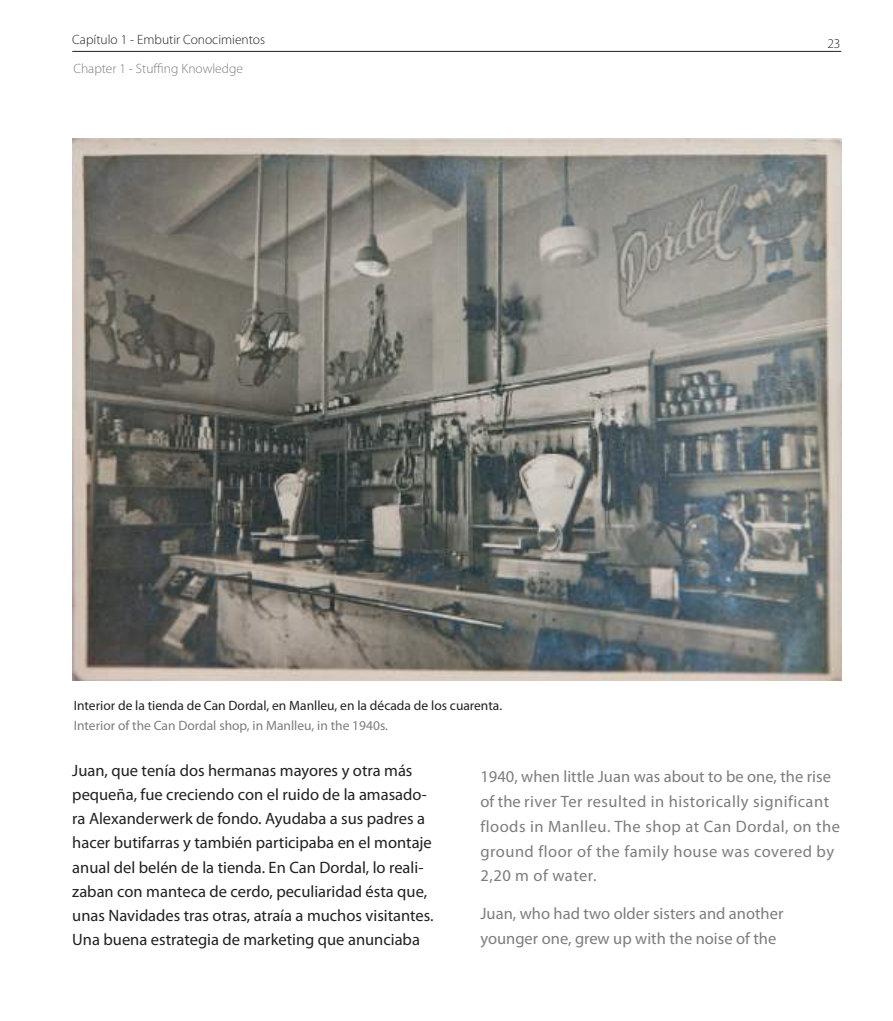
<style>
.page{position:relative;width:893px;height:1021px;background:#fff}
.page>*{position:absolute;margin:0;border:0;box-sizing:border-box;transform-origin:0 0}
.t1{font:16.5px/24px "Myriad Pro";color:#241f1f}
.t2{font:16.5px/24.8px "Myriad Pro";letter-spacing:.025em;color:#7d7c7e}
.t3{font:16.5px/24.8px "Myriad Pro";color:#7d7c7e}
.t4{font:13.5px "Myriad Pro";color:#241f1f}
.t5{font:13.5px "Myriad Pro";color:#7d7c7e}
.t6{font:300 13.5px "Myriad Pro";color:#241f1f}
.t7{font:300 13.5px "Myriad Pro";color:#7d7c7e}
</style>
<div class="page">
<img style="left:72px;top:138px;width:770px;height:542px">
<hr style="left:72px;top:51px;width:769px;height:1px;background:#241f1f">
<p class="t6" style="left:72px;top:32px;width:194px">Capítulo 1 - Embutir Conocimientos</p>
<p class="t7" style="left:73px;top:61px;width:171px">Chapter 1 - Stuffing Knowledge</p>
<p class="t4" style="left:74px;top:697px;width:430px">Interior de la tienda de Can Dordal, en Manlleu, en la década de los cuarenta.</p>
<p class="t5" style="left:74px;top:717px;width:316px">Interior of the Can Dordal shop, in Manlleu, in the 1940s.</p>
<p class="t6" style="left:827px;top:36px;width:15px">23</p>
<p class="t1" style="left:72px;top:758px;width:363px">Juan, que tenía dos hermanas mayores y otra más pequeña, fue creciendo con el ruido de la amasado&shy;ra Alexanderwerk de fondo. Ayudaba a sus padres a hacer butifarras y también participaba en el montaje anual del belén de la tienda. En Can Dordal, lo reali&shy;zaban con manteca de cerdo, peculiaridad ésta que, unas Navidades tras otras, atraía a muchos visitantes.<br>Una buena estrategia de marketing que anunciaba</p>
<p class="t2" style="left:480px;top:764px;width:361px">1940, when little Juan was about to be one, the rise of the river Ter resulted in historically significant floods in Manlleu. The shop at Can Dordal, on the ground floor of the family house was covered by 2,20 m of water.</p>
<p class="t3" style="left:480px;top:900px;width:304px">Juan, who had two older sisters and another younger one, grew up with the noise of the</p>
</div>
